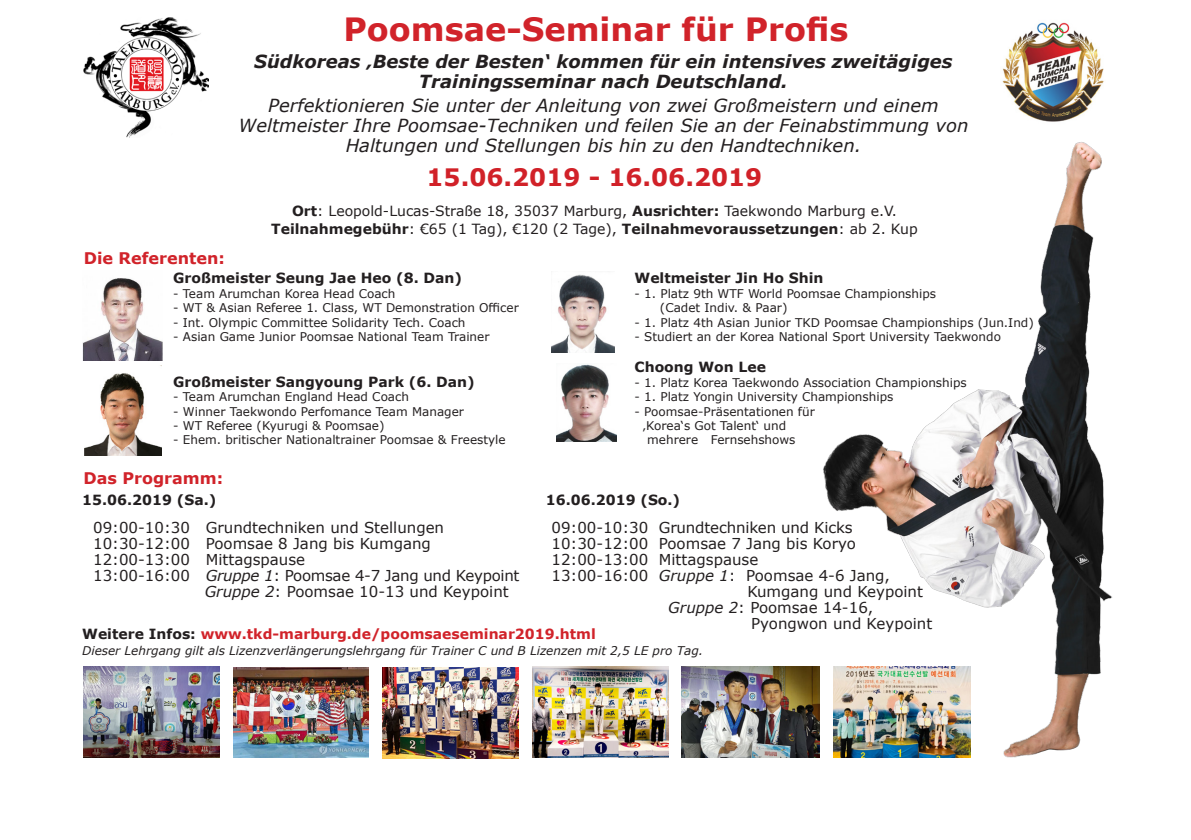
<style>
.page{position:relative;width:1191px;height:840px;background:#fff}
.page>*{position:absolute;margin:0;border:0;box-sizing:border-box;transform-origin:0 0}
.t1{font:700 32px "Verdana";color:#d1232a}
.t2{font:700 24px "Verdana";color:#d12128}
.t3{font:italic 18px/20px "Verdana";color:#231f20;text-align:center}
.t4{font:italic 700 18px "Verdana";color:#231f20}
.t5{font:700 16px "Verdana";color:#d1232a}
.t6{font:15px/16px "Verdana";color:#231f20}
.t7{font:15px "Verdana";letter-spacing:-.02em;color:#231f20}
.t8{font:700 14px "Verdana";color:#231f20}
.t9{font:14px "Verdana";color:#231f20}
.t10{font:700 14px "Verdana";color:#d1232a}
.t11{font:12px "Verdana";color:#231f20}
.t12{font:italic 12px "Verdana";color:#231f20}
.s1{font-weight:700}
.s2{font-weight:400}
.s3{font-style:italic}
.s4{color:#231f20}
</style>
<div class="page">
<img style="left:1002px;top:22px;width:102px;height:100px">
<img style="left:823px;top:142px;width:290px;height:616px">
<img style="left:84px;top:18px;width:124px;height:120px">
<img style="left:552px;top:274px;width:63px;height:78px">
<img style="left:82px;top:278px;width:81px;height:82px">
<img style="left:85px;top:365px;width:76px;height:90px">
<img style="left:556px;top:364px;width:60px;height:77px">
<img style="left:83px;top:666px;width:136px;height:91px">
<img style="left:233px;top:667px;width:135px;height:90px">
<img style="left:532px;top:666px;width:136px;height:91px">
<img style="left:382px;top:667px;width:136px;height:90px">
<img style="left:682px;top:666px;width:137px;height:91px">
<img style="left:833px;top:666px;width:137px;height:91px">
<p class="t5" style="left:84px;top:247px;width:143px">Die Referenten:</p>
<p class="t1" style="left:343px;top:7px;width:506px">Poomsae-Seminar für Profis</p>
<p class="t4" style="left:254px;top:49px;width:700px">Südkoreas ‚Beste der Besten‘ kommen für ein intensives zweitägiges</p>
<p class="t4" style="left:419px;top:69px;width:370px">Trainingsseminar nach Deutschland.</p>
<p class="t3" style="left:268px;top:95px;width:672px">Perfektionieren Sie unter der Anleitung von zwei Großmeistern und einem</p>
<p class="t3" style="left:238px;top:115px;width:731px">Weltmeister Ihre Poomsae-Techniken und feilen Sie an der Feinabstimmung von<br>Haltungen und Stellungen bis hin zu den Handtechniken.</p>
<p class="t2" style="left:426px;top:160px;width:337px">15.06.2019 - 16.06.2019</p>
<p class="t9" style="left:292px;top:201px;width:606px"><span class="s1">Ort</span>: Leopold-Lucas-Straße 18, 35037 Marburg, <span class="s1">Ausrichter:</span> Taekwondo Marburg e.V.</p>
<p class="t8" style="left:271px;top:219px;width:648px">Teilnahmegebühr<span class="s2">: €65 (1 Tag), €120 (2 Tage),</span> Teilnahmevoraussetzungen<span class="s2">: ab 2. Kup</span></p>
<p class="t8" style="left:173px;top:268px;width:290px">Großmeister Seung Jae Heo (8. Dan)</p>
<p class="t11" style="left:173px;top:285px;width:224px">- Team Arumchan Korea Head Coach</p>
<p class="t11" style="left:173px;top:299px;width:347px">- WT &amp; Asian Referee 1. Class, WT Demonstration Officer</p>
<p class="t11" style="left:173px;top:314px;width:294px">- Int. Olympic Committee Solidarity Tech. Coach</p>
<p class="t11" style="left:173px;top:328px;width:318px">- Asian Game Junior Poomsae National Team Trainer</p>
<p class="t8" style="left:173px;top:371px;width:303px">Großmeister Sangyoung Park (6. Dan)</p>
<p class="t11" style="left:173px;top:388px;width:237px">- Team Arumchan England Head Coach</p>
<p class="t11" style="left:173px;top:402px;width:292px">- Winner Taekwondo Perfomance Team Manager</p>
<p class="t11" style="left:173px;top:417px;width:213px">- WT Referee (Kyurugi &amp; Poomsae)</p>
<p class="t11" style="left:173px;top:431px;width:334px">- Ehem. britischer Nationaltrainer Poomsae &amp; Freestyle</p>
<p class="t5" style="left:83px;top:466px;width:141px">Das Programm:</p>
<p class="t8" style="left:634px;top:268px;width:190px">Weltmeister Jin Ho Shin</p>
<p class="t11" style="left:634px;top:285px;width:303px">- 1. Platz 9th WTF World Poomsae Championships</p>
<p class="t11" style="left:660px;top:299px;width:129px">(Cadet Indiv. &amp; Paar)</p>
<p class="t11" style="left:634px;top:314px;width:401px">- 1. Platz 4th Asian Junior TKD Poomsae Championships (Jun.Ind)</p>
<p class="t11" style="left:634px;top:328px;width:368px">- Studiert an der Korea National Sport University Taekwondo</p>
<p class="t8" style="left:634px;top:357px;width:133px">Choong Won Lee</p>
<p class="t11" style="left:634px;top:374px;width:334px">- 1. Platz Korea Taekwondo Association Championships</p>
<p class="t11" style="left:634px;top:388px;width:260px">- 1. Platz Yongin University Championships</p>
<p class="t11" style="left:634px;top:402px;width:182px">- Poomsae-Präsentationen für</p>
<p class="t11" style="left:643px;top:417px;width:145px">‚Korea‘s Got Talent‘ und</p>
<p class="t11" style="left:647px;top:431px;width:150px">mehrere Fernsehshows</p>
<p class="t8" style="left:82px;top:490px;width:136px">15.06.2019 (Sa.)</p>
<p class="t6" style="left:93px;top:519px;width:352px">09:00-10:30 Grundtechniken und Stellungen</p>
<p class="t6" style="left:93px;top:535px;width:339px">10:30-12:00 Poomsae 8 Jang bis Kumgang</p>
<p class="t6" style="left:93px;top:551px;width:213px">12:00-13:00 Mittagspause</p>
<p class="t7" style="left:93px;top:565px;width:428px">13:00-16:00 <span class="s3">Gruppe 1</span>: Poomsae 4-7 Jang und Keypoint</p>
<p class="t6" style="left:205px;top:583px;width:306px"><span class="s3">Gruppe 2</span>: Poomsae 10-13 und Keypoint</p>
<p class="t8" style="left:546px;top:490px;width:136px">16.06.2019 (So.)</p>
<p class="t6" style="left:551px;top:519px;width:303px">09:00-10:30 Grundtechniken und Kicks</p>
<p class="t6" style="left:551px;top:535px;width:306px">10:30-12:00 Poomsae 7 Jang bis Koryo</p>
<p class="t6" style="left:551px;top:551px;width:208px">12:00-13:00 Mittagspause</p>
<p class="t6" style="left:747px;top:567px;width:177px;text-indent:-196px">13:00-16:00 <span class="s3">Gruppe 1</span>: Poomsae 4-6 Jang,<br>Kumgang und Keypoint</p>
<p class="t6" style="left:668px;top:599px;width:206px"><span class="s3">Gruppe 2</span>: Poomsae 14-16,</p>
<p class="t6" style="left:751px;top:615px;width:183px">Pyongwon und Keypoint</p>
<p class="t10" style="left:82px;top:623px;width:515px"><span class="s4">Weitere Infos:</span> www.tkd-marburg.de/poomsaeseminar2019.html</p>
<p class="t12" style="left:82px;top:642px;width:622px">Dieser Lehrgang gilt als Lizenzverlängerungslehrgang für Trainer C und B Lizenzen mit 2,5 LE pro Tag.</p>
</div>
